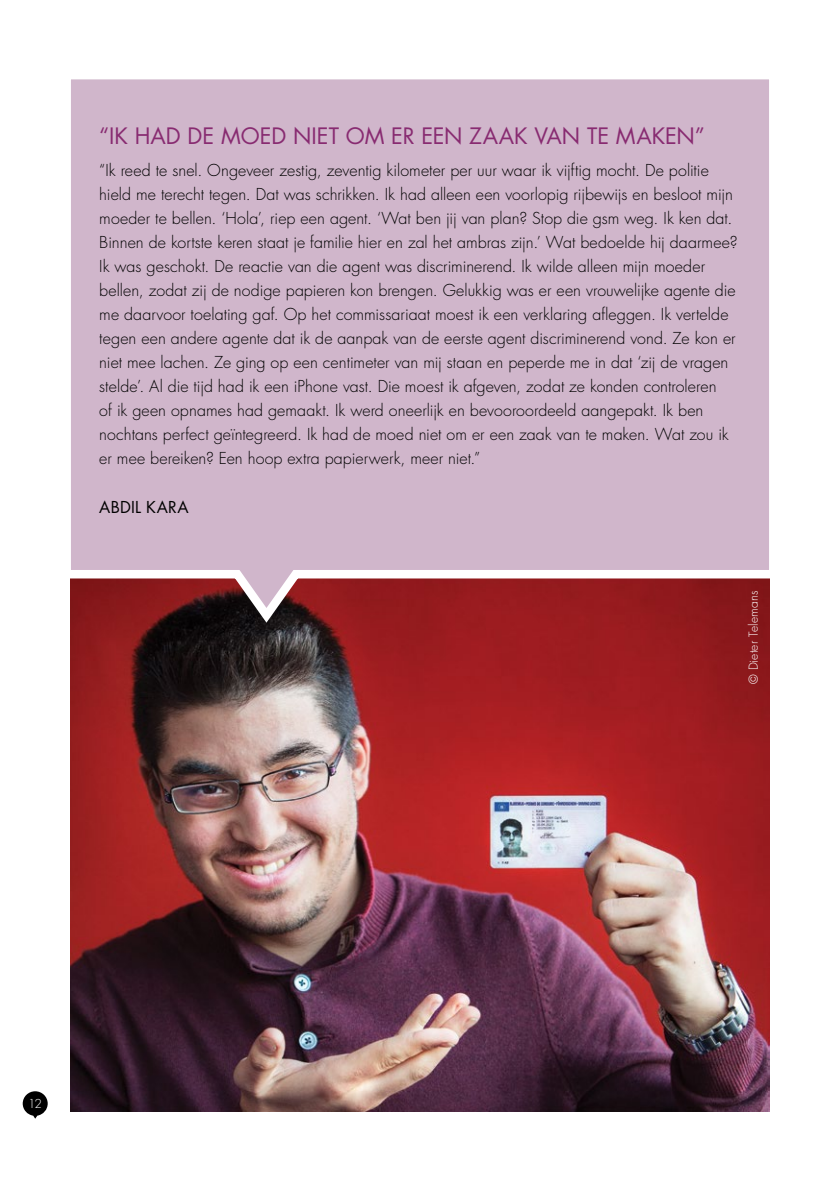
<style>
.page{position:relative;width:840px;height:1191px;background:#fff}
.page>*{position:absolute;margin:0;border:0;box-sizing:border-box;transform-origin:0 0}
.t1{font:22px "Futura Std";color:#882b71}
.t2{font:300 16px/24px "Futura Std";letter-spacing:.005em;color:#000}
.t3{font:16px "Futura Std";letter-spacing:.02em;color:#000}
.t4{font:300 12px "Futura Std";letter-spacing:.01em;color:#fff}
</style>
<div class="page">
<svg style="left:23px;top:1091px;width:25px;height:27px"></svg>
<img style="left:71px;top:630px;width:697px;height:481px">
<svg style="left:70px;top:79px;width:700px;height:551px;background:#c9a9bc"></svg>
<h1 class="t1" style="left:99px;top:122px;width:606px">“IK HAD DE MOED NIET OM ER EEN ZAAK VAN TE MAKEN”</h1>
<p class="t2" style="left:99px;top:159px;width:639px">“Ik reed te snel. Ongeveer zestig, zeventig kilometer per uur waar ik vijftig mocht. De politie hield me terecht tegen. Dat was schrikken. Ik had alleen een voorlopig rijbewijs en besloot mijn moeder te bellen. ‘Hola’, riep een agent. ‘Wat ben jij van plan? Stop die gsm weg. Ik ken dat.<br>Binnen de kortste keren staat je familie hier en zal het ambras zijn.’ Wat bedoelde hij daarmee?<br>Ik was geschokt. De reactie van die agent was discriminerend. Ik wilde alleen mijn moeder bellen, zodat zij de nodige papieren kon brengen. Gelukkig was er een vrouwelijke agente die me daarvoor toelating gaf. Op het commissariaat moest ik een verklaring afleggen. Ik vertelde tegen een andere agente dat ik de aanpak van de eerste agent discriminerend vond. Ze kon er niet mee lachen. Ze ging op een centimeter van mij staan en peperde me in dat ‘zij de vragen stelde’. Al die tijd had ik een iPhone vast. Die moest ik afgeven, zodat ze konden controleren<br>of ik geen opnames had gemaakt. Ik werd oneerlijk en bevooroordeeld aangepakt. Ik ben nochtans perfect geïntegreerd. Ik had de moed niet om er een zaak van te maken. Wat zou ik er mee bereiken? Een hoop extra papierwerk, meer niet.”</p>
<p class="t3" style="left:99px;top:496px;width:91px">ABDIL KARA</p>
<p class="t4" style="left:745px;top:684px;width:94px;rotate:-90deg">© Dieter Telemans</p>
<p class="t4" style="left:28px;top:1096px;width:15px">12</p>
</div>
